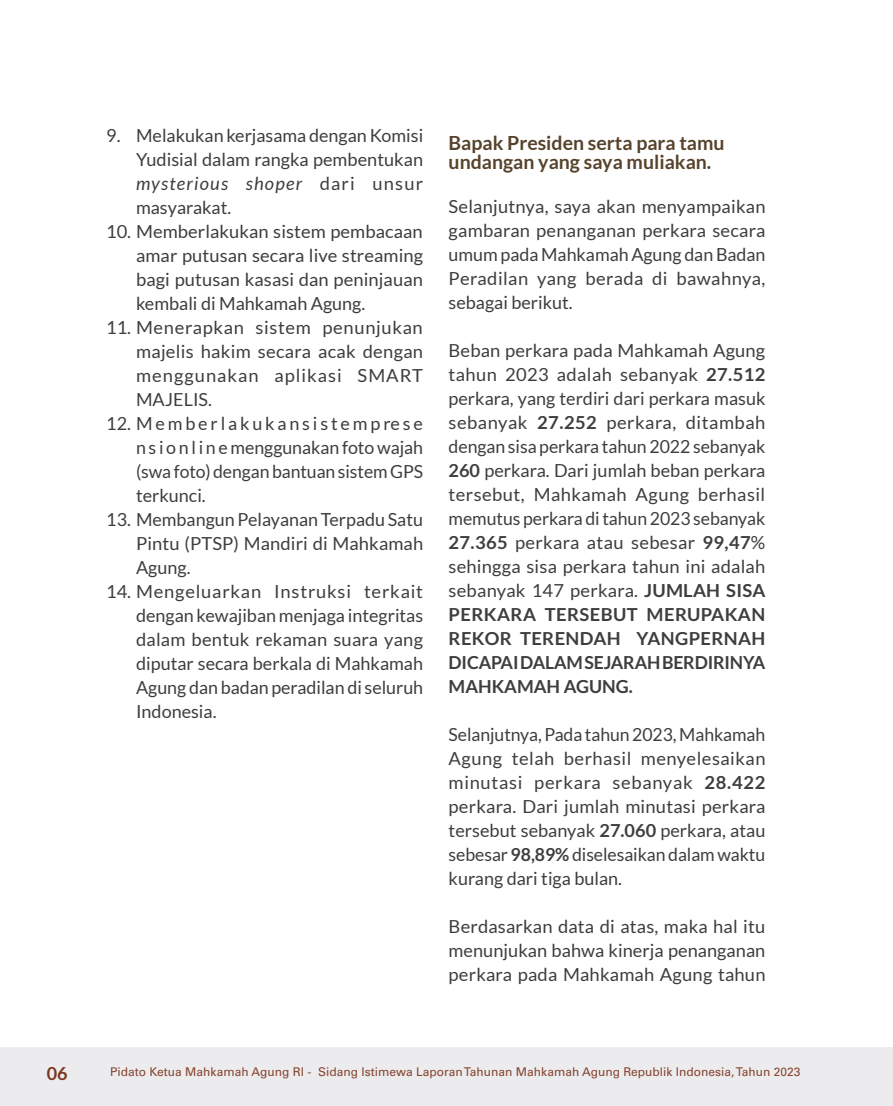
<style>
.page{position:relative;width:893px;height:1106px;background:#fff}
.page>*{position:absolute;margin:0;border:0;box-sizing:border-box;transform-origin:0 0}
.LV-3{font:700 19.5px/19.5px "Lato";color:#57432c}
._6-6{font:18px/24px "Lato";color:#3e3e3f;text-align:justify}
.t1{font:700 18px "Lato";color:#7b351f}
.t2{font:12px "Univers LT Std";color:#85432e}
.s1{font-style:italic}
.s2{font-weight:700}
</style>
<div class="page">
<div style="left:0;top:1047px;width:893px;height:59px;background:#ececee"></div>
<p class="t1" style="left:47px;top:1062px;width:22px">06</p>
<p class="_6-6" style="left:136px;top:123px;width:289px;text-indent:-30px">9. Melakukan kerjasama dengan Komisi Yudisial dalam rangka pembentukan <span class="s1">mysterious shoper</span> dari unsur masyarakat.</p>
<p class="_6-6" style="left:136px;top:219px;width:289px;text-indent:-30px">10. Memberlakukan sistem pembacaan amar putusan secara live streaming bagi putusan kasasi dan peninjauan kembali di Mahkamah Agung.</p>
<p class="_6-6" style="left:136px;top:315px;width:289px;text-indent:-30px">11. Menerapkan sistem penunjukan majelis hakim secara acak dengan menggunakan aplikasi SMART MAJELIS.</p>
<p class="_6-6" style="left:136px;top:411px;width:289px;text-indent:-30px">12. M e m b e r l a k u k a n s i s t e m p re s e n s i o n l i n e menggunakan foto wajah (swa foto) dengan bantuan sistem GPS terkunci.</p>
<p class="_6-6" style="left:136px;top:507px;width:289px;text-indent:-30px">13. Membangun Pelayanan Terpadu Satu Pintu (PTSP) Mandiri di Mahkamah Agung.</p>
<p class="_6-6" style="left:136px;top:579px;width:289px;text-indent:-30px">14. Mengeluarkan Instruksi terkait dengan kewajiban menjaga integritas dalam bentuk rekaman suara yang diputar secara berkala di Mahkamah Agung dan badan peradilan di seluruh Indonesia.</p>
<p class="LV-3" style="left:449px;top:133px;width:277px">Bapak Presiden serta para tamu undangan yang saya muliakan.</p>
<p class="_6-6" style="left:449px;top:194px;width:318px">Selanjutnya, saya akan menyampaikan gambaran penanganan perkara secara umum pada Mahkamah Agung dan Badan Peradilan yang berada di bawahnya, sebagai berikut.</p>
<p class="_6-6" style="left:449px;top:338px;width:318px">Beban perkara pada Mahkamah Agung tahun 2023 adalah sebanyak <span class="s2">27.512 </span>perkara, yang terdiri dari perkara masuk sebanyak <span class="s2">27.252</span> perkara, ditambah dengan sisa perkara tahun 2022 sebanyak <span class="s2">260</span> perkara. Dari jumlah beban perkara tersebut, Mahkamah Agung berhasil memutus perkara di tahun 2023 sebanyak <span class="s2">27.365</span> perkara atau sebesar <span class="s2">99,47</span>% sehingga sisa perkara tahun ini adalah sebanyak 147 perkara. <span class="s2">JUMLAH SISA PERKARA TERSEBUT MERUPAKAN REKOR TERENDAH YANGPERNAH DICAPAI DALAM SEJARAH BERDIRINYA MAHKAMAH AGUNG.</span></p>
<p class="_6-6" style="left:449px;top:722px;width:318px">Selanjutnya, Pada tahun 2023, Mahkamah Agung telah berhasil menyelesaikan minutasi perkara sebanyak <span class="s2">28.422 </span>perkara. Dari jumlah minutasi perkara tersebut sebanyak <span class="s2">27.060</span> perkara, atau sebesar <span class="s2">98,89%</span> diselesaikan dalam waktu kurang dari tiga bulan.</p>
<p class="_6-6" style="left:449px;top:914px;width:318px">Berdasarkan data di atas, maka hal itu menunjukan bahwa kinerja penanganan perkara pada Mahkamah Agung tahun</p>
<p class="t2" style="left:110px;top:1064px;width:692px">Pidato Ketua Mahkamah Agung RI - Sidang Istimewa Laporan Tahunan Mahkamah Agung Republik Indonesia, Tahun 2023</p>
</div>
